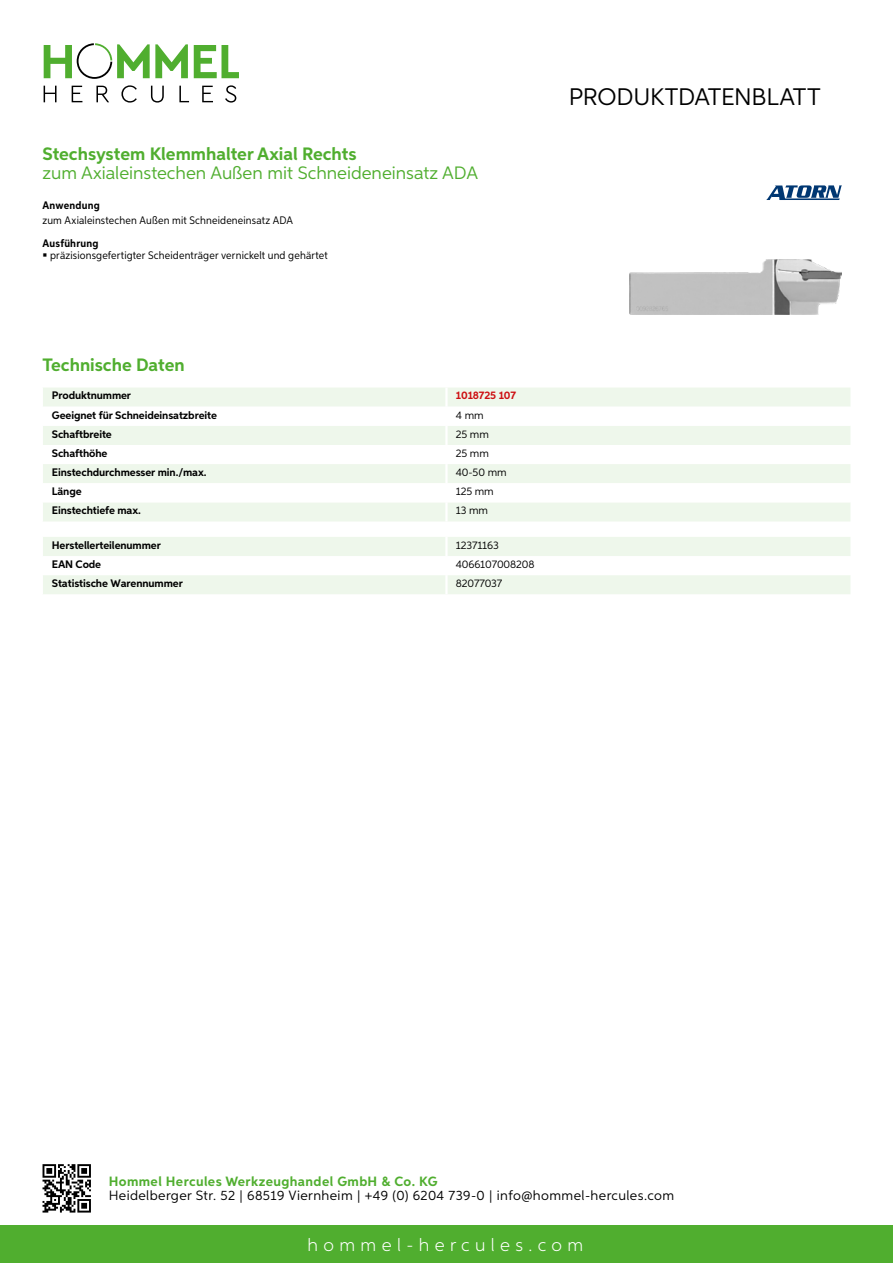
<style>
.page{position:relative;width:893px;height:1263px;background:#fff}
.page>*{position:absolute;margin:0;border:0;box-sizing:border-box;transform-origin:0 0}
.t1{font:24px "Aspira";letter-spacing:-.01em;color:#000}
.t2{font:700 18px "Aspira";color:#50ae2f}
.t3{font:18px "Aspira";color:#50ae2f}
.t4{font:300 18px "Aspira";letter-spacing:.3em;color:#fff}
.t5{font:13.5px "Aspira";letter-spacing:.03em;color:#000}
.t6{font:700 13.5px "Aspira";letter-spacing:.03em;color:#50ae2f}
.t7{font:700 10.95px "Aspira";letter-spacing:-.01em;color:#000}
.t8{font:10.95px "Aspira Nar";letter-spacing:.015em;color:#000}
.t9{font:10.95px "Aspira";letter-spacing:-.01em;color:#000}
.t10{font:700 10.95px "Aspira Nar";letter-spacing:.02em;color:#000}
.t11{font:700 10.95px "Aspira";letter-spacing:-.01em;color:#cd1013}
</style>
<div class="page">
<div style="left:0;top:1226px;width:893px;height:37px;background:#50ae2f"></div>
<svg style="left:43px;top:1164px;width:48px;height:48px"></svg>
<svg style="left:194px;top:45px;width:45px;height:33px"></svg>
<svg style="left:44px;top:43px;width:144px;height:36px"></svg>
<svg style="left:44px;top:86px;width:13px;height:16px"></svg>
<svg style="left:72px;top:86px;width:10px;height:16px"></svg>
<svg style="left:96px;top:86px;width:13px;height:16px"></svg>
<svg style="left:121px;top:85px;width:16px;height:18px"></svg>
<svg style="left:151px;top:86px;width:13px;height:17px"></svg>
<svg style="left:179px;top:86px;width:10px;height:16px"></svg>
<svg style="left:202px;top:86px;width:11px;height:16px"></svg>
<svg style="left:225px;top:85px;width:11px;height:18px"></svg>
<div style="left:43px;top:388px;width:807px;height:133px;background:#eef7eb"></div>
<svg style="left:43px;top:407px;width:807px;height:95px"></svg>
<hr style="left:445px;top:387px;width:3px;height:20px;background:#fff">
<hr style="left:445px;top:407px;width:3px;height:19px;background:#fff">
<hr style="left:445px;top:426px;width:3px;height:19px;background:#fff">
<hr style="left:445px;top:445px;width:3px;height:19px;background:#fff">
<hr style="left:445px;top:464px;width:3px;height:19px;background:#fff">
<hr style="left:445px;top:483px;width:3px;height:19px;background:#fff">
<hr style="left:445px;top:502px;width:3px;height:19px;background:#fff">
<svg style="left:43px;top:537px;width:807px;height:57px"></svg>
<hr style="left:445px;top:575px;width:3px;height:19px;background:#fff">
<img style="left:629px;top:259px;width:213px;height:56px">
<svg style="left:766px;top:185px;width:76px;height:15px"></svg>
<h2 class="t2" style="left:43px;top:142px;width:316px">Stechsystem Klemmhalter Axial Rechts</h2>
<h2 class="t3" style="left:43px;top:162px;width:413px">zum Axialeinstechen Außen mit Schneideneinsatz ADA</h2>
<p class="t10" style="left:43px;top:199px;width:59px">Anwendung</p>
<p class="t8" style="left:43px;top:214px;width:252px">zum Axialeinstechen Außen mit Schneideneinsatz ADA</p>
<p class="t10" style="left:43px;top:236px;width:58px">Ausführung</p>
<p class="t8" style="left:50px;top:249px;width:279px">präzisionsgefertigter Scheidenträger vernickelt und gehärtet</p>
<h1 class="t1" style="left:569px;top:82px;width:253px">Produktdatenblatt</h1>
<h2 class="t2" style="left:43px;top:353px;width:144px">Technische Daten</h2>
<p class="t7" style="left:52px;top:389px;width:81px">Produktnummer</p>
<p class="t11" style="left:456px;top:389px;width:62px">1018725 107</p>
<p class="t7" style="left:52px;top:408px;width:167px">Geeignet für Schneideinsatzbreite</p>
<p class="t9" style="left:456px;top:408px;width:29px">4 mm</p>
<p class="t7" style="left:52px;top:427px;width:61px">Schaftbreite</p>
<p class="t9" style="left:456px;top:427px;width:35px">25 mm</p>
<p class="t7" style="left:52px;top:446px;width:57px">Schafthöhe</p>
<p class="t9" style="left:456px;top:446px;width:35px">25 mm</p>
<p class="t7" style="left:52px;top:465px;width:156px">Einstechdurchmesser min./max.</p>
<p class="t9" style="left:456px;top:466px;width:52px">40-50 mm</p>
<p class="t7" style="left:52px;top:485px;width:31px">Länge</p>
<p class="t9" style="left:456px;top:485px;width:39px">125 mm</p>
<p class="t7" style="left:52px;top:504px;width:91px">Einstechtiefe max.</p>
<p class="t9" style="left:456px;top:504px;width:34px">13 mm</p>
<p class="t7" style="left:52px;top:538px;width:111px">Herstellerteilenummer</p>
<p class="t9" style="left:456px;top:538px;width:44px">12371163</p>
<p class="t7" style="left:52px;top:557px;width:51px">EAN Code</p>
<p class="t9" style="left:456px;top:557px;width:80px">4066107008208</p>
<p class="t7" style="left:52px;top:577px;width:132px">Statistische Warennummer</p>
<p class="t9" style="left:456px;top:577px;width:48px">82077037</p>
<p class="t6" style="left:109px;top:1172px;width:330px">Hommel Hercules Werkzeughandel GmbH &amp; Co. KG</p>
<p class="t5" style="left:109px;top:1187px;width:567px">Heidelberger Str. 52 | 68519 Viernheim | +49 (0) 6204 739-0 | info@hommel-hercules.com</p>
<h2 class="t4" style="left:307px;top:1234px;width:277px">hommel-hercules.com</h2>
</div>
